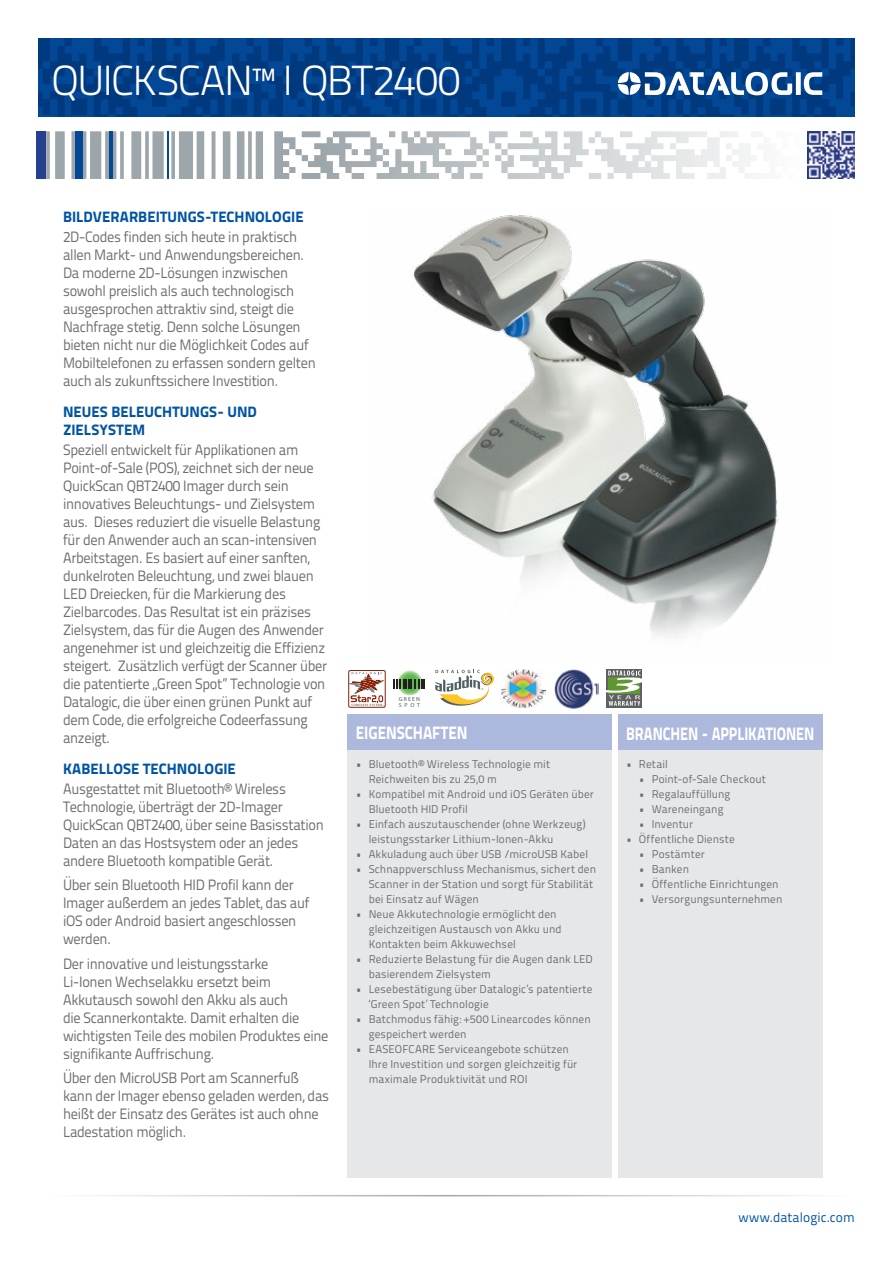
<style>
.page{position:relative;width:893px;height:1263px;background:#fff}
.page>*{position:absolute;margin:0;border:0;box-sizing:border-box;transform-origin:0 0}
.t1{font:300 42px "Titillium Text 22 L";letter-spacing:-.025em;color:#fff}
.t2{font:800 18px "Titillium Text 22 L";letter-spacing:-.005em;color:#fff;scale:.81 1}
.t3{font:800 18px "Titillium Text 22 L";letter-spacing:-.005em;color:#fff;scale:.85 1}
.t4{font:15px/18px "Titillium Text 22 L";letter-spacing:-.02em;color:#6d6e71;scale:.95 1}
.t5{font:800 15px/18px "Titillium Text 22 L";letter-spacing:.005em;color:#0054a4}
.t6{font:13.5px "Titillium Text 22 L";letter-spacing:.005em;color:#0054a4}
.t7{font:11.25px/15px "Titillium Text 22 L";letter-spacing:.01em;color:#6d6e71}
.t8{font:900 5.85px/5.8px "Myriad Pro";letter-spacing:.2em;color:#505f62}
</style>
<div class="page">
<svg style="left:38px;top:38px;width:817px;height:79px;background:#013f89"></svg>
<svg style="left:302px;top:131px;width:453px;height:48px"></svg>
<hr style="left:167px;top:131px;width:2px;height:48px;background:#034797">
<div style="left:75px;top:131px;width:7px;height:48px;background:#034797"></div>
<hr style="left:109px;top:131px;width:4px;height:48px;background:#034797">
<div style="left:37px;top:131px;width:9px;height:48px;background:#25408f"></div>
<hr style="left:45px;top:1195px;width:803px;height:1px;background:#9da3aa">
<div style="left:348px;top:714px;width:264px;height:36px;background:#adb8dd"></div>
<div style="left:618px;top:714px;width:204px;height:36px;background:#adb8dd"></div>
<div style="left:348px;top:750px;width:264px;height:428px;background:#e6e7e8"></div>
<div style="left:618px;top:750px;width:204px;height:428px;background:#e6e7e8"></div>
<svg style="left:618px;top:72px;width:204px;height:23px"></svg>
<img style="left:807px;top:131px;width:48px;height:48px">
<svg style="left:435px;top:670px;width:59px;height:36px"></svg>
<img style="left:554px;top:669px;width:45px;height:40px">
<svg style="left:397px;top:670px;width:25px;height:25px"></svg>
<svg style="left:393px;top:679px;width:32px;height:10px"></svg>
<img style="left:413px;top:215px;width:365px;height:422px">
<img style="left:500px;top:670px;width:46px;height:37px">
<div style="left:606px;top:669px;width:36px;height:39px;background:#5f6062"></div>
<svg style="left:606px;top:670px;width:36px;height:36px"></svg>
<div style="left:348px;top:670px;width:38px;height:38px;border:1px solid #8c1e04;border-radius:2px"></div>
<svg style="left:348px;top:672px;width:36px;height:34px"></svg>
<h1 class="t1" style="left:51px;top:50px;width:410px">QUICKSCAN™ I QBT2400</h1>
<p class="t5" style="left:63px;top:207px;width:242px">BILDVERARBEITUNGS-TECHNOLOGIE</p>
<p class="t4" style="left:63px;top:227px;width:268px">2D-Codes finden sich heute in praktisch allen Markt- und Anwendungsbereichen.<br>Da moderne 2D-Lösungen inzwischen sowohl preislich als auch technologisch ausgesprochen attraktiv sind, steigt die Nachfrage stetig. Denn solche Lösungen bieten nicht nur die Möglichkeit Codes auf Mobiltelefonen zu erfassen sondern gelten auch als zukunftssichere Investition.</p>
<p class="t5" style="left:63px;top:402px;width:195px">NEUES BELEUCHTUNGS- UND<br>ZIELSYSTEM</p>
<p class="t4" style="left:63px;top:440px;width:280px">Speziell entwickelt für Applikationen am Point-of-Sale (POS), zeichnet sich der neue QuickScan QBT2400 Imager durch sein innovatives Beleuchtungs- und Zielsystem aus. Dieses reduziert die visuelle Belastung für den Anwender auch an scan-intensiven Arbeitstagen. Es basiert auf einer sanften, dunkelroten Beleuchtung, und zwei blauen LED Dreiecken, für die Markierung des Zielbarcodes. Das Resultat ist ein präzises Zielsystem, das für die Augen des Anwender angenehmer ist und gleichzeitig die Effizienz steigert. Zusätzlich verfügt der Scanner über die patentierte „Green Spot” Technologie von Datalogic, die über einen grünen Punkt auf dem Code, die erfolgreiche Codeerfassung anzeigt.</p>
<p class="t5" style="left:63px;top:759px;width:174px">KABELLOSE TECHNOLOGIE</p>
<p class="t4" style="left:63px;top:779px;width:276px">Ausgestattet mit Bluetooth® Wireless Technologie, überträgt der 2D-Imager QuickScan QBT2400, über seine Basisstation Daten an das Hostsystem oder an jedes andere Bluetooth kompatible Gerät.</p>
<p class="t4" style="left:63px;top:875px;width:261px">Über sein Bluetooth HID Profil kann der<br>Imager außerdem an jedes Tablet, das auf iOS oder Android basiert angeschlossen werden.</p>
<p class="t4" style="left:63px;top:954px;width:281px">Der innovative und leistungsstarke<br>Li-Ionen Wechselakku ersetzt beim Akkutausch sowohl den Akku als auch<br>die Scannerkontakte. Damit erhalten die wichtigsten Teile des mobilen Produktes eine signifikante Auffrischung.</p>
<p class="t4" style="left:63px;top:1068px;width:282px">Über den MicroUSB Port am Scannerfuß kann der Imager ebenso geladen werden, das heißt der Einsatz des Gerätes ist auch ohne Ladestation möglich.</p>
<p class="t8" style="left:399px;top:696px;width:23px">GREEN<br>SPOT</p>
<p class="t3" style="left:356px;top:719px;width:133px">EIGENSCHAFTEN</p>
<p class="t2" style="left:626px;top:719px;width:234px">BRANCHEN - APPLIKATIONEN</p>
<p class="t7" style="left:369px;top:756px;width:183px;text-indent:-13px">• Bluetooth® Wireless Technologie mit<br>Reichweiten bis zu 25,0 m</p>
<p class="t7" style="left:369px;top:786px;width:227px;text-indent:-13px">• Kompatibel mit Android und iOS Geräten über<br>Bluetooth HID Profil</p>
<p class="t7" style="left:369px;top:816px;width:218px;text-indent:-13px">• Einfach auszutauschender (ohne Werkzeug) leistungsstarker Lithium-Ionen-Akku</p>
<p class="t7" style="left:356px;top:846px;width:234px">• Akkuladung auch über USB /microUSB Kabel</p>
<p class="t7" style="left:369px;top:861px;width:229px;text-indent:-13px">• Schnappverschluss Mechanismus, sichert den<br>Scanner in der Station und sorgt für Stabilität bei Einsatz auf Wägen</p>
<p class="t7" style="left:369px;top:906px;width:195px;text-indent:-13px">• Neue Akkutechnologie ermöglicht den gleichzeitigen Austausch von Akku und<br>Kontakten beim Akkuwechsel</p>
<p class="t7" style="left:369px;top:951px;width:226px;text-indent:-13px">• Reduzierte Belastung für die Augen dank LED basierendem Zielsystem</p>
<p class="t7" style="left:369px;top:981px;width:225px;text-indent:-13px">• Lesebestätigung über Datalogic’s patentierte ‘Green Spot’ Technologie</p>
<p class="t7" style="left:369px;top:1011px;width:224px;text-indent:-13px">• Batchmodus fähig: +500 Linearcodes können gespeichert werden</p>
<p class="t7" style="left:369px;top:1041px;width:210px;text-indent:-13px">• EASEOFCARE Serviceangebote schützen<br>Ihre Investition und sorgen gleichzeitig für maximale Produktivität und ROI</p>
<p class="t7" style="left:626px;top:756px;width:43px">• Retail</p>
<p class="t7" style="left:639px;top:771px;width:129px">• Point-of-Sale Checkout</p>
<p class="t7" style="left:639px;top:786px;width:93px">• Regalauffüllung</p>
<p class="t7" style="left:639px;top:801px;width:86px">• Wareneingang</p>
<p class="t7" style="left:639px;top:816px;width:56px">• Inventur</p>
<p class="t7" style="left:626px;top:831px;width:110px">• Öffentliche Dienste</p>
<p class="t7" style="left:639px;top:846px;width:67px">• Postämter</p>
<p class="t7" style="left:639px;top:861px;width:52px">• Banken</p>
<p class="t7" style="left:639px;top:876px;width:141px">• Öffentliche Einrichtungen</p>
<p class="t7" style="left:639px;top:891px;width:145px">• Versorgungsunternehmen</p>
<p class="t6" style="left:738px;top:1207px;width:118px">www.datalogic.com</p>
</div>
